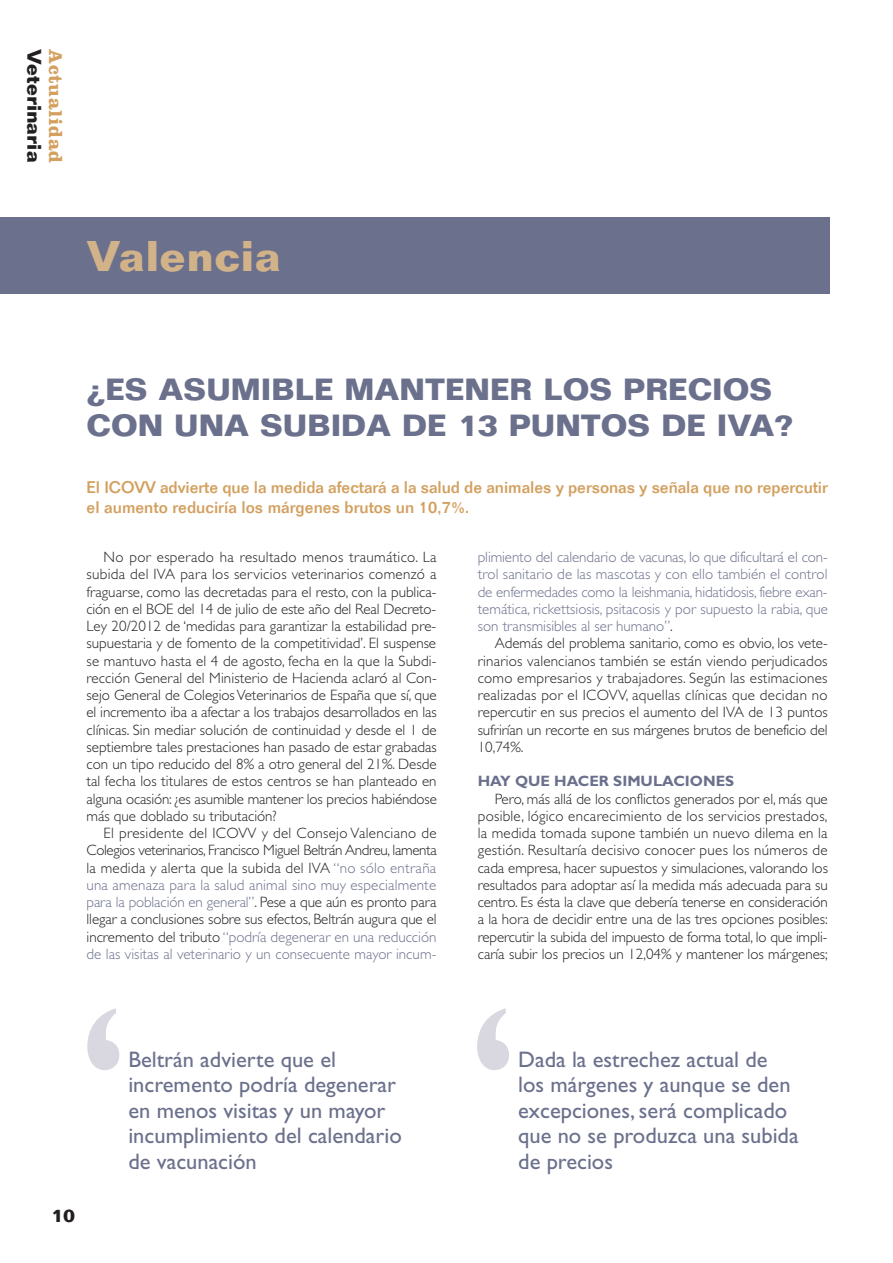
<style>
.page{position:relative;width:893px;height:1263px;background:#fff}
.page>*{position:absolute;margin:0;border:0;box-sizing:border-box;transform-origin:0 0}
.t1{font:251.4px "Gill Sans";color:#d9d7df}
.t2{font:700 42px "Folio";letter-spacing:.02em;color:#d2b288}
.t3{font:700 30px/36px "Folio";color:#6b708c}
.t4{font:22.5px/25.5px "Gill Sans";color:#6b708c}
.t5{font:700 19.35px "Folio";letter-spacing:.005em;color:#231f20}
.t6{font:700 19.35px "Clarendon";letter-spacing:.03em;color:#d3a05f}
.t7{font:700 18px "Folio";color:#231f20}
.t8{font:500 16.5px/19.5px "Folio";letter-spacing:-.005em;color:#d3a05f}
.t9{font:300 15px/17.2px "Gill Sans";color:#231f20;text-align:justify}
.t10{font:300 15px/17.2px "Gill Sans";color:#6b708c;text-align:justify}
.t11{font:700 15px "Gill Sans";color:#6b708c}
.s1{font-size:15.75px}
.s2{color:#6b708c}
.s3{color:#231f20}
</style>
<div class="page">
<div style="left:0;top:217px;width:829px;height:76px;background:#6b708c"></div>
<p class="t5" style="left:41px;top:49px;width:115px;rotate:90deg">Veterinaria</p>
<p class="t6" style="left:62px;top:49px;width:115px;rotate:90deg">Actualidad</p>
<h2 class="t2" style="left:87px;top:241px;width:196px">Valencia</h2>
<h3 class="t3" style="left:87px;top:375px;width:708px">¿ES ASUMIBLE MANTENER LOS PRECIOS<br>CON UNA SUBIDA DE 13 PUNTOS DE IVA?</h3>
<p class="t8" style="left:87px;top:479px;width:743px">El ICOVV advierte que la medida afectará a la salud de animales y personas y señala que no repercutir el aumento reduciría los márgenes brutos un 10,7<span class="s1">%</span>.</p>
<p class="t9" style="left:87px;top:550px;width:352px;text-indent:17px">No por esperado ha resultado menos traumático. La subida del IVA para los servicios veterinarios comenzó a fraguarse, como las decretadas para el resto, con la publica&shy;ción en el BOE del 14 de julio de este año del Real Decreto-Ley 20/2012 de ‘medidas para garantizar la estabilidad pre&shy;supuestaria y de fomento de la competitividad’. El suspense se mantuvo hasta el 4 de agosto, fecha en la que la Subdi&shy;rección General del Ministerio de Hacienda aclaró al Con&shy;sejo General de Colegios Veterinarios de España que sí, que el incremento iba a afectar a los trabajos desarrollados en las clínicas. Sin mediar solución de continuidad y desde el 1 de septiembre tales prestaciones han pasado de estar grabadas con un tipo reducido del 8% a otro general del 21%. Desde tal fecha los titulares de estos centros se han planteado en alguna ocasión: ¿es asumible mantener los precios habiéndose más que doblado su tributación?</p>
<p class="t9" style="left:87px;top:826px;width:352px;text-indent:17px">El presidente del ICOVV y del Consejo Valenciano de Colegios veterinarios, Francisco Miguel Beltrán Andreu, lamenta la medida y alerta que la subida del IVA <span class="s2">“no sólo entraña una amenaza para la salud animal sino muy especialmente para la población en general”</span>. Pese a que aún es pronto para llegar a conclusiones sobre sus efectos, Beltrán augura que el incremento del tributo <span class="s2">“podría degenerar en una reducción de las visitas al veterinario y un consecuente mayor incum-</span></p>
<p class="t10" style="left:478px;top:550px;width:352px">plimiento del calendario de vacunas, lo que dificultará el con&shy;trol sanitario de las mascotas y con ello también el control de enfermedades como la leishmania, hidatidosis, fiebre exan&shy;temática, rickettsiosis, psitacosis y por supuesto la rabia, que son transmisibles al ser humano”<span class="s3">.</span></p>
<p class="t9" style="left:478px;top:636px;width:352px;text-indent:17px">Además del problema sanitario, como es obvio, los vete&shy;rinarios valencianos también se están viendo perjudicados como empresarios y trabajadores. Según las estimaciones realizadas por el ICOVV, aquellas clínicas que decidan no repercutir en sus precios el aumento del IVA de 13 puntos sufrirían un recorte en sus márgenes brutos de beneficio del 10,74%.</p>
<p class="t11" style="left:478px;top:776px;width:258px">HAY QUE HACER SIMULACIONES</p>
<p class="t9" style="left:478px;top:791px;width:352px;text-indent:17px">Pero, más allá de los conflictos generados por el, más que posible, lógico encarecimiento de los servicios prestados, la medida tomada supone también un nuevo dilema en la gestión. Resultaría decisivo conocer pues los números de cada empresa, hacer supuestos y simulaciones, valorando los resultados para adoptar así la medida más adecuada para su centro. Es ésta la clave que debería tenerse en consideración a la hora de decidir entre una de las tres opciones posibles: repercutir la subida del impuesto de forma total, lo que impli&shy;caría subir los precios un 12,04% y mantener los márgenes;</p>
<h1 class="t1" style="left:76px;top:1010px;width:57px">‘</h1>
<h3 class="t4" style="left:128px;top:1049px;width:275px">Beltrán advierte que el incremento podría degenerar en menos visitas y un mayor incumplimiento del calendario de vacunación</h3>
<p class="t7" style="left:51px;top:1209px;width:26px">10</p>
<h1 class="t1" style="left:466px;top:1010px;width:57px">‘</h1>
<h3 class="t4" style="left:518px;top:1049px;width:282px">Dada la estrechez actual de los márgenes y aunque se den excepciones, será complicado que no se produzca una subida</h3>
<h3 class="t4" style="left:518px;top:1151px;width:96px">de precios</h3>
</div>
